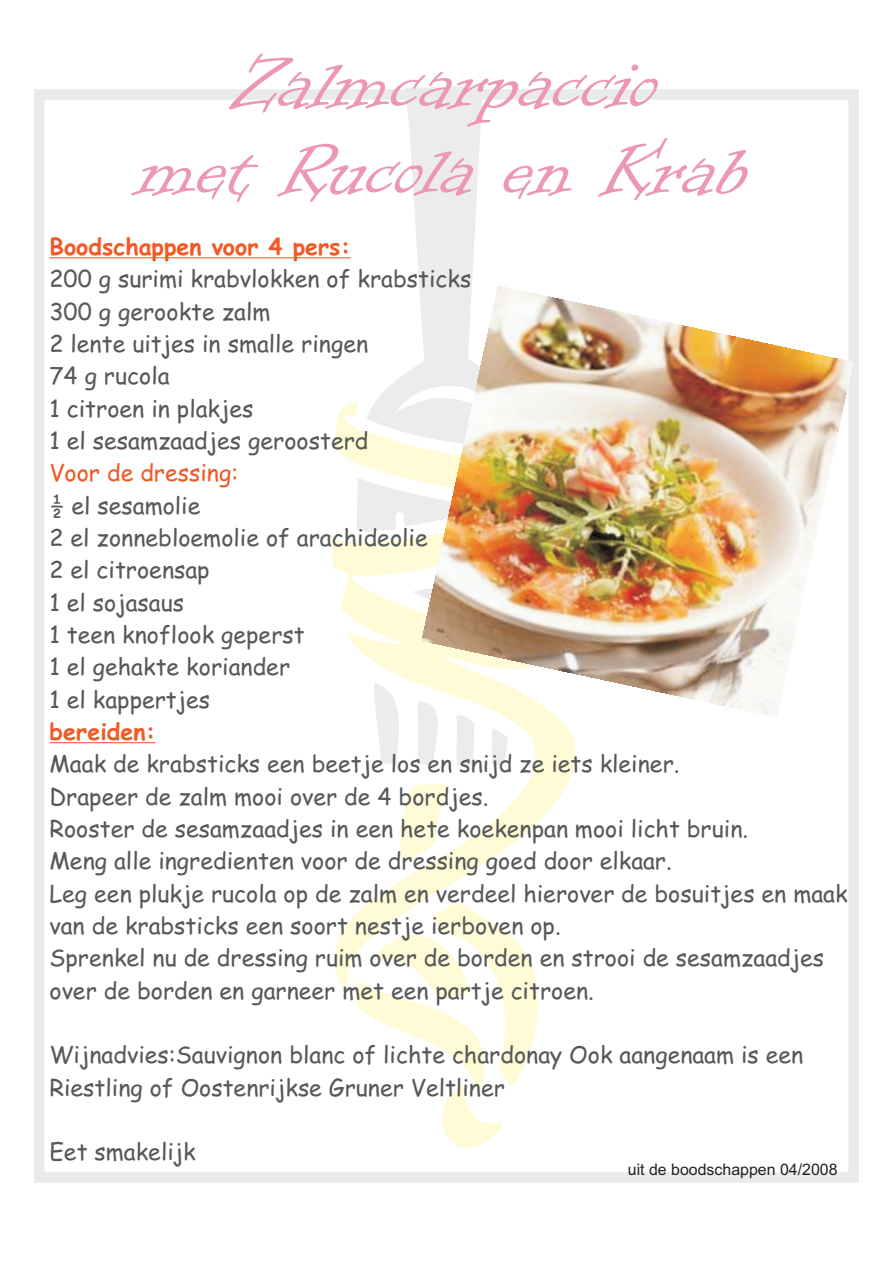
<style>
.page{position:relative;width:893px;height:1263px;background:#fff}
.page>*{position:absolute;margin:0;border:0;box-sizing:border-box;transform-origin:0 0}
.t1{font:85.35px/86.6px "Informal Roman";color:#ed97b7;text-align:center}
.t2{font:23.25px/32.2px "Comic Sans MS";color:#57585a}
.t3{font:700 23.25px "Comic Sans MS";color:#f15927}
.t4{font:23.25px "Comic Sans MS";color:#f15927}
.t5{font:15.9px "Arial";color:#231f20}
</style>
<div class="page">
<svg style="left:404px;top:86px;width:99px;height:289px;fill:#ececee"></svg>
<svg style="left:330px;top:403px;width:246px;height:589px"></svg>
<svg style="left:357px;top:375px;width:65px;height:247px"></svg>
<svg style="left:374px;top:683px;width:100px;height:83px"></svg>
<svg style="left:491px;top:727px;width:17px;height:39px"></svg>
<svg style="left:397px;top:782px;width:52px;height:82px"></svg>
<svg style="left:354px;top:898px;width:189px;height:250px"></svg>
<div style="left:34px;top:89px;width:825px;height:1094px;border:10px solid #e9eaeb"></div>
<hr style="left:49px;top:257px;width:302px;height:1px;background:#f15927">
<hr style="left:49px;top:742px;width:107px;height:1px;background:#f15927">
<img style="left:422px;top:287px;width:431px;height:430px">
<h1 class="t1" style="left:139px;top:44px;width:611px">Zalmcarpaccio<br>met Rucola en Krab</h1>
<p class="t3" style="left:49px;top:237px;width:303px">Boodschappen voor 4 pers:</p>
<p class="t2" style="left:49px;top:265px;width:423px">200 g surimi krabvlokken of krabsticks<br>300 g gerookte zalm<br>2 lente uitjes in smalle ringen<br>74 g rucola<br>1 citroen in plakjes<br>1 el sesamzaadjes geroosterd</p>
<p class="t2" style="left:49px;top:492px;width:380px">½ el sesamolie<br>2 el zonnebloemolie of arachideolie<br>2 el citroensap<br>1 el sojasaus<br>1 teen knoflook geperst<br>1 el gehakte koriander<br>1 el kappertjes</p>
<p class="t2" style="left:49px;top:750px;width:800px">Maak de krabsticks een beetje los en snijd ze iets kleiner.<br>Drapeer de zalm mooi over de 4 bordjes.<br>Rooster de sesamzaadjes in een hete koekenpan mooi licht bruin.<br>Meng alle ingredienten voor de dressing goed door elkaar.<br>Leg een plukje rucola op de zalm en verdeel hierover de bosuitjes en maak van de krabsticks een soort nestje ierboven op.<br>Sprenkel nu de dressing ruim over de borden en strooi de sesamzaadjes over de borden en garneer met een partje citroen.</p>
<p class="t2" style="left:49px;top:1041px;width:755px">Wijnadvies:Sauvignon blanc of lichte chardonay Ook aangenaam is een<br>Riestling of Oostenrijkse Gruner Veltliner</p>
<p class="t2" style="left:49px;top:1138px;width:148px">Eet smakelijk</p>
<p class="t4" style="left:49px;top:463px;width:190px">Voor de dressing:</p>
<p class="t3" style="left:49px;top:721px;width:108px">bereiden:</p>
<p class="t5" style="left:628px;top:1164px;width:211px">uit de boodschappen 04/2008</p>
</div>
